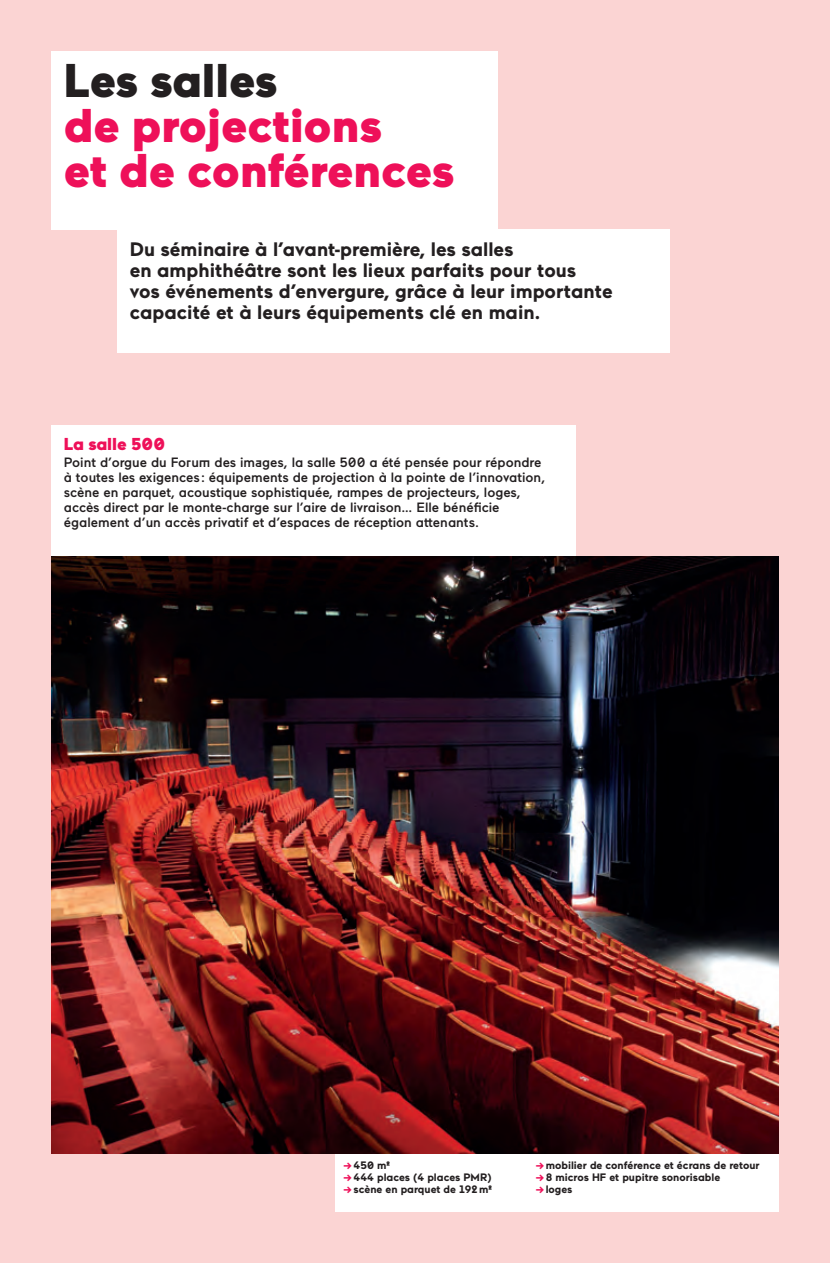
<style>
.page{position:relative;width:830px;height:1263px;background:#fff}
.page>*{position:absolute;margin:0;border:0;box-sizing:border-box;transform-origin:0 0}
.t1{font:900 47.25px/45px "Maax";color:#ee1059}
.t2{font:900 47.25px "Maax";letter-spacing:-.01em;color:#231f20}
.t3{font:700 19.5px/21px "Maax";color:#231f20}
.t4{font:900 17.25px "Maax";color:#ee1059}
.t5{font:500 13.5px/15px "Maax";color:#231f20}
.t6{font:700 10.8px "Maax";color:#231f20}
.s1{color:#ee1059}
</style>
<div class="page">
<div style="left:0;top:0;width:829px;height:1263px;background:#fbd4d3"></div>
<div style="left:51px;top:51px;width:446px;height:178px;background:#fff"></div>
<div style="left:117px;top:229px;width:552px;height:124px;background:#fff"></div>
<div style="left:51px;top:425px;width:523px;height:132px;background:#fff"></div>
<div style="left:527px;top:1153px;width:251px;height:59px;background:#fff"></div>
<div style="left:335px;top:1153px;width:193px;height:59px;background:#fff"></div>
<img style="left:51px;top:557px;width:727px;height:596px">
<h1 class="t2" style="left:64px;top:49px;width:215px">Les salles</h1>
<h1 class="t1" style="left:64px;top:101px;width:392px">de projections<br>et de conférences</h1>
<h2 class="t3" style="left:130px;top:238px;width:484px">Du séminaire à l’avant-première, les salles<br>en amphithéâtre sont les lieux parfaits pour tous<br>vos événements d’envergure, grâce à leur importante capacité et à leurs équipements clé en main.</h2>
<p class="t4" style="left:64px;top:432px;width:103px">La salle 500</p>
<p class="t5" style="left:64px;top:454px;width:482px">Point d’orgue du Forum des images, la salle 500 a été pensée pour répondre à toutes les exigences : équipements de projection à la pointe de l’innovation, scène en parquet, acoustique sophistiquée, rampes de projecteurs, loges, accès direct par le monte-charge sur l’aire de livraison… Elle bénéficie également d’un accès privatif et d’espaces de réception attenants.</p>
<p class="t6" style="left:343px;top:1158px;width:48px"><span class="s1">→</span> 450 m²</p>
<p class="t6" style="left:343px;top:1170px;width:149px"><span class="s1">→</span> 444 places (4 places PMR)</p>
<p class="t6" style="left:343px;top:1182px;width:150px"><span class="s1">→</span> scène en parquet de 192 m²</p>
<p class="t6" style="left:535px;top:1158px;width:225px"><span class="s1">→</span>mobilier de conférence et écrans de retour</p>
<p class="t6" style="left:535px;top:1170px;width:186px"><span class="s1">→</span>8 micros HF et pupitre sonorisable</p>
<p class="t6" style="left:535px;top:1182px;width:38px"><span class="s1">→</span> loges</p>
</div>
